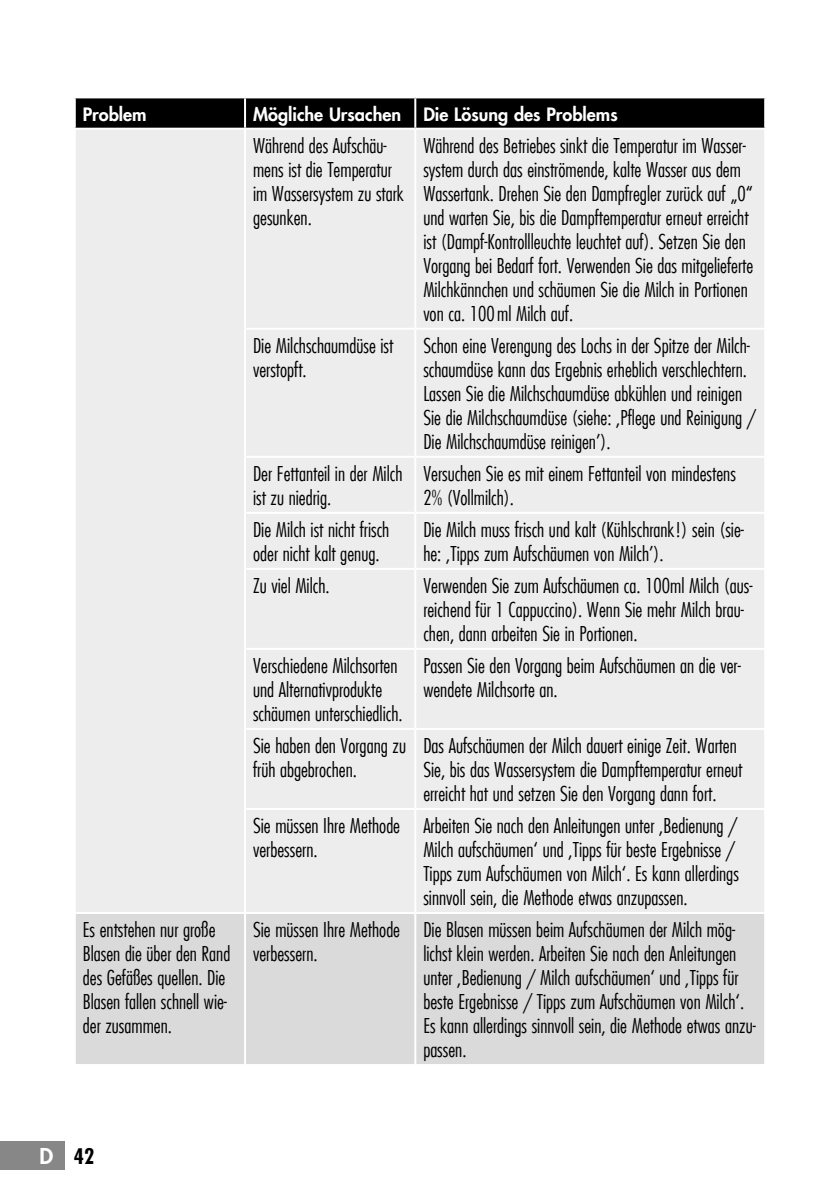
<style>
.page{position:relative;width:840px;height:1191px;background:#fff}
.page>*{position:absolute;margin:0;border:0;box-sizing:border-box;transform-origin:0 0}
.t1{font:700 condensed 21px "Futura LT";color:#000}
.t2{font:300 condensed 20px/24px "Futura LT";color:#000}
.t3{font:800 18px "Futura LT";color:#fff}
.s1{font-weight:800;font-stretch:normal;font-size:21.4px;color:#fff}
</style>
<div class="page">
<div style="left:0;top:1141px;width:65px;height:28px;background:#878787"></div>
<div style="left:76px;top:98px;width:687px;height:30px;background:#000"></div>
<div style="left:76px;top:130px;width:687px;height:782px;background:#ededed"></div>
<div style="left:76px;top:914px;width:687px;height:150px;background:#dadada"></div>
<hr style="left:244px;top:98px;width:2px;height:30px;background:#fff">
<hr style="left:414px;top:98px;width:2px;height:30px;background:#fff">
<hr style="left:244px;top:130px;width:2px;height:198px;background:#fff">
<hr style="left:414px;top:130px;width:2px;height:198px;background:#fff">
<hr style="left:244px;top:328px;width:171px;height:2px;background:#fff">
<hr style="left:244px;top:330px;width:2px;height:126px;background:#fff">
<hr style="left:415px;top:328px;width:350px;height:2px;background:#fff">
<hr style="left:414px;top:330px;width:2px;height:126px;background:#fff">
<hr style="left:244px;top:456px;width:171px;height:2px;background:#fff">
<hr style="left:244px;top:458px;width:2px;height:54px;background:#fff">
<hr style="left:415px;top:456px;width:350px;height:2px;background:#fff">
<hr style="left:414px;top:458px;width:2px;height:54px;background:#fff">
<hr style="left:244px;top:512px;width:171px;height:2px;background:#fff">
<hr style="left:244px;top:514px;width:2px;height:54px;background:#fff">
<hr style="left:415px;top:512px;width:350px;height:2px;background:#fff">
<hr style="left:414px;top:514px;width:2px;height:54px;background:#fff">
<hr style="left:244px;top:568px;width:171px;height:2px;background:#fff">
<hr style="left:244px;top:570px;width:2px;height:78px;background:#fff">
<hr style="left:415px;top:568px;width:350px;height:2px;background:#fff">
<hr style="left:414px;top:570px;width:2px;height:78px;background:#fff">
<hr style="left:244px;top:648px;width:171px;height:2px;background:#fff">
<hr style="left:244px;top:650px;width:2px;height:78px;background:#fff">
<hr style="left:415px;top:648px;width:350px;height:2px;background:#fff">
<hr style="left:414px;top:650px;width:2px;height:78px;background:#fff">
<hr style="left:244px;top:728px;width:171px;height:2px;background:#fff">
<hr style="left:244px;top:730px;width:2px;height:78px;background:#fff">
<hr style="left:415px;top:728px;width:350px;height:2px;background:#fff">
<hr style="left:414px;top:730px;width:2px;height:78px;background:#fff">
<hr style="left:244px;top:808px;width:171px;height:2px;background:#fff">
<hr style="left:244px;top:810px;width:2px;height:102px;background:#fff">
<hr style="left:415px;top:808px;width:350px;height:2px;background:#fff">
<hr style="left:414px;top:810px;width:2px;height:102px;background:#fff">
<hr style="left:244px;top:914px;width:2px;height:150px;background:#fff">
<hr style="left:414px;top:914px;width:2px;height:150px;background:#fff">
<p class="t3" style="left:83px;top:102px;width:65px">Problem</p>
<p class="t3" style="left:253px;top:102px;width:366px">Mögliche Ursachen Die Lösung des Problems</p>
<p class="t2" style="left:253px;top:133px;width:152px">Während des Aufschäu&shy;mens ist die Temperatur im Wassersystem zu stark gesunken.</p>
<p class="t2" style="left:423px;top:133px;width:331px">Während des Betriebes sinkt die Temperatur im Wasser&shy;system durch das einströmende, kalte Wasser aus dem Wassertank. Drehen Sie den Dampfregler zurück auf „0“ und warten Sie, bis die Dampftemperatur erneut erreicht ist (Dampf-Kontrollleuchte leuchtet auf). Setzen Sie den Vorgang bei Bedarf fort. Verwenden Sie das mitgelieferte Milchkännchen und schäumen Sie die Milch in Portionen von ca. 100ml Milch auf.</p>
<p class="t2" style="left:253px;top:333px;width:142px">Die Milchschaumdüse ist verstopft.</p>
<p class="t2" style="left:423px;top:333px;width:334px">Schon eine Verengung des Lochs in der Spitze der Milch&shy;schaumdüse kann das Ergebnis erheblich verschlechtern.<br>Lassen Sie die Milchschaumdüse abkühlen und reinigen Sie die Milchschaumdüse (siehe: ‚Pflege und Reinigung / Die Milchschaumdüse reinigen’).</p>
<p class="t2" style="left:253px;top:461px;width:151px">Der Fettanteil in der Milch ist zu niedrig.</p>
<p class="t2" style="left:423px;top:461px;width:314px">Versuchen Sie es mit einem Fettanteil von mindestens<br>2% (Vollmilch).</p>
<p class="t2" style="left:253px;top:517px;width:138px">Die Milch ist nicht frisch oder nicht kalt genug.</p>
<p class="t2" style="left:423px;top:517px;width:322px">Die Milch muss frisch und kalt (Kühlschrank!) sein (sie&shy;he: ‚Tipps zum Aufschäumen von Milch’).</p>
<p class="t2" style="left:253px;top:573px;width:78px">Zu viel Milch.</p>
<p class="t2" style="left:423px;top:573px;width:330px">Verwenden Sie zum Aufschäumen ca. 100ml Milch (aus&shy;reichend für 1 Cappuccino). Wenn Sie mehr Milch brau&shy;chen, dann arbeiten Sie in Portionen.</p>
<p class="t2" style="left:253px;top:653px;width:151px">Verschiedene Milchsorten und Alternativprodukte schäumen unterschiedlich.</p>
<p class="t2" style="left:423px;top:653px;width:319px">Passen Sie den Vorgang beim Aufschäumen an die ver&shy;wendete Milchsorte an.</p>
<p class="t2" style="left:253px;top:733px;width:154px">Sie haben den Vorgang zu früh abgebrochen.</p>
<p class="t2" style="left:423px;top:733px;width:320px">Das Aufschäumen der Milch dauert einige Zeit. Warten<br>Sie, bis das Wassersystem die Dampftemperatur erneut erreicht hat und setzen Sie den Vorgang dann fort.</p>
<p class="t2" style="left:253px;top:813px;width:148px">Sie müssen Ihre Methode verbessern.</p>
<p class="t2" style="left:423px;top:813px;width:317px">Arbeiten Sie nach den Anleitungen unter ‚Bedienung / Milch aufschäumen‘ und ‚Tipps für beste Ergebnisse / Tipps zum Aufschäumen von Milch‘. Es kann allerdings sinnvoll sein, die Methode etwas anzupassen.</p>
<p class="t2" style="left:83px;top:917px;width:149px">Es entstehen nur große<br>Blasen die über den Rand des Gefäßes quellen. Die<br>Blasen fallen schnell wie&shy;der zusammen.</p>
<p class="t2" style="left:253px;top:917px;width:148px">Sie müssen Ihre Methode verbessern.</p>
<p class="t2" style="left:423px;top:917px;width:334px">Die Blasen müssen beim Aufschäumen der Milch mög&shy;lichst klein werden. Arbeiten Sie nach den Anleitungen unter ‚Bedienung / Milch aufschäumen‘ und ‚Tipps für beste Ergebnisse / Tipps zum Aufschäumen von Milch‘.<br>Es kann allerdings sinnvoll sein, die Methode etwas anzu&shy;passen.</p>
<p class="t1" style="left:39px;top:1142px;width:56px"><span class="s1">D</span> 42</p>
</div>
